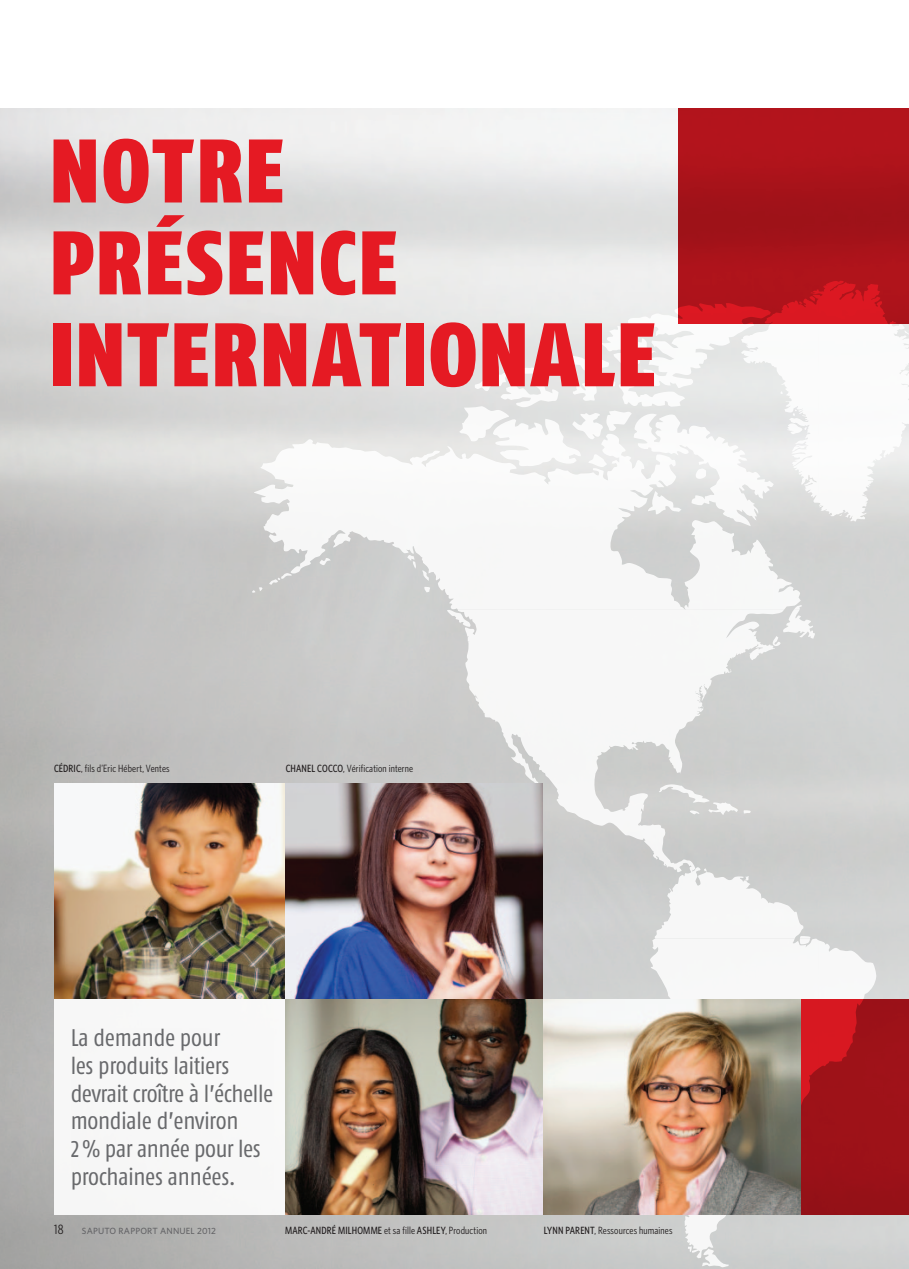
<style>
.page{position:relative;width:909px;height:1269px;background:#fff}
.page>*{position:absolute;margin:0;border:0;box-sizing:border-box;transform-origin:0 0}
.t1{font:900 condensed 90px/91.9px "Fago Pro";letter-spacing:.02em;color:#e51a23}
.t2{font:condensed 24px/27.8px "Fago Pro";letter-spacing:-.015em;color:#6c6d70}
.t3{font:13.5px "Whitney Condensed";color:#231f20}
.t4{font:10.5px "Whitney Condensed";letter-spacing:.015em;color:#231f20}
.t5{font:500 10.5px "Whitney Condensed";letter-spacing:.015em;color:#231f20}
.t6{font:500 9px "Whitney";letter-spacing:.02em;color:#636366}
.s1{font-weight:500}
.s2{font-weight:400}
</style>
<div class="page">
<img style="left:0;top:108px;width:909px;height:1161px">
<svg style="left:650px;top:1215px;width:259px;height:52px;fill:#cfd1d0"></svg>
<svg style="left:252px;top:295px;width:205px;height:370px"></svg>
<svg style="left:457px;top:289px;width:452px;height:710px"></svg>
<svg style="left:447px;top:384px;width:462px;height:483px"></svg>
<svg style="left:819px;top:324px;width:90px;height:198px"></svg>
<img style="left:54px;top:783px;width:231px;height:216px">
<img style="left:285px;top:999px;width:258px;height:216px">
<img style="left:543px;top:999px;width:258px;height:216px">
<img style="left:285px;top:783px;width:258px;height:216px">
<svg style="left:679px;top:108px;width:230px;height:216px;fill:#ae131b"></svg>
<div style="left:54px;top:999px;width:231px;height:216px;background:#f7f7f7"></div>
<svg style="left:801px;top:999px;width:108px;height:216px;fill:#9e1218"></svg>
<h1 class="t1" style="left:50px;top:125px;width:344px">NOTRE<br>PRÉSENCE<br>INTERNATI</h1>
<h1 class="t1" style="left:428px;top:309px;width:95px">ONALE</h1>
<p class="t4" style="left:54px;top:762px;width:117px"><span class="s1">CÉDRIC</span>, fils d’Eric Hébert, Ventes</p>
<p class="t5" style="left:286px;top:762px;width:17px">CHANEL</p>
<p class="t4" style="left:317px;top:762px;width:97px"><span class="s1">COCCO</span>, Vérification interne</p>
<p class="t2" style="left:70px;top:1024px;width:204px">La demande pour<br>les produits laitiers devrait croître à l’échelle mondiale d’environ<br>2% par année pour les prochaines années.</p>
<p class="t3" style="left:54px;top:1221px;width:11px">18</p>
<p class="t6" style="left:82px;top:1225px;width:136px">SAPUTO RAPPORT ANN UEL 2012</p>
<p class="t5" style="left:285px;top:1224px;width:204px">MARC-ANDRÉ MILHOMME <span class="s2">et sa fille</span> ASHLEY<span class="s2">, Production</span></p>
<p class="t5" style="left:544px;top:1224px;width:32px">LYNN PARENT</p>
<p class="t4" style="left:594px;top:1224px;width:80px">, Ressources humaines</p>
</div>
